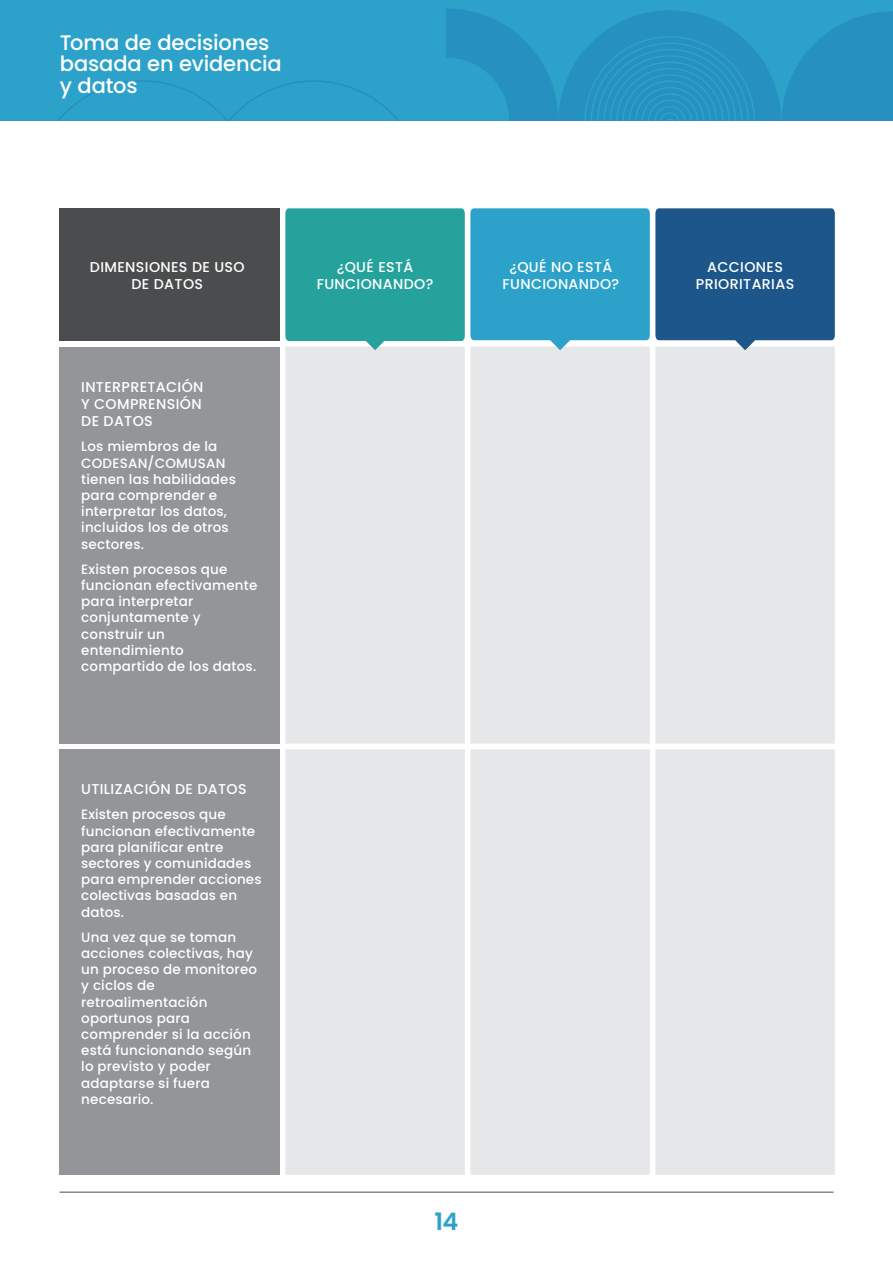
<style>
.page{position:relative;width:893px;height:1263px;background:#fff}
.page>*{position:absolute;margin:0;border:0;box-sizing:border-box;transform-origin:0 0}
.t1{font:600 24px "Poppins";color:#2ca2ca}
.t2{font:500 21px "Poppins";letter-spacing:-.005em;color:#fff}
.t3{font:500 14.25px/17.1px "Poppins";letter-spacing:.025em;color:#fff;text-align:center}
.t4{font:500 13.5px/16.2px "Poppins";letter-spacing:.015em;color:#fff}
</style>
<div class="page">
<hr style="left:60px;top:1192px;width:773px;height:1px;background:#4b4c4d">
<div style="left:0;top:0;width:893px;height:120px;background:#2ca2ca"></div>
<svg style="left:58px;top:80px;width:340px;height:40px"></svg>
<svg style="left:446px;top:8px;width:447px;height:112px"></svg>
<div style="left:60px;top:208px;width:220px;height:133px;background:#4b4c4d"></div>
<div style="left:60px;top:347px;width:220px;height:397px;background:#939598"></div>
<div style="left:285px;top:350px;width:180px;height:394px;background:#e6e7e9"></div>
<div style="left:470px;top:350px;width:180px;height:394px;background:#e6e7e9"></div>
<div style="left:60px;top:749px;width:220px;height:426px;background:#939598"></div>
<div style="left:285px;top:749px;width:180px;height:426px;background:#e6e7e9"></div>
<div style="left:470px;top:749px;width:180px;height:426px;background:#e6e7e9"></div>
<div style="left:655px;top:350px;width:180px;height:394px;background:#e6e7e9"></div>
<div style="left:655px;top:749px;width:180px;height:426px;background:#e6e7e9"></div>
<svg style="left:285px;top:208px;width:550px;height:142px;background:#3792ac"></svg>
<p class="t2" style="left:60px;top:30px;width:211px">Toma de decisiones</p>
<p class="t2" style="left:60px;top:52px;width:223px">basada en evidencia</p>
<p class="t2" style="left:60px;top:73px;width:79px">y datos</p>
<p class="t3" style="left:90px;top:260px;width:156px">DIMENSIONES DE USO<br>DE DATOS</p>
<p class="t3" style="left:81px;top:380px;width:124px;text-align:left">INTERPRETACIÓN<br>Y COMPRENSIÓN<br>DE DATOS</p>
<p class="t4" style="left:81px;top:440px;width:156px">Los miembros de la<br>CODESAN/COMUSAN tienen las habilidades para comprender e interpretar los datos, incluidos los de otros sectores.</p>
<p class="t4" style="left:81px;top:562px;width:178px">Existen procesos que funcionan efectivamente para interpretar conjuntamente y construir un entendimiento compartido de los datos.</p>
<p class="t3" style="left:81px;top:782px;width:167px">UTILIZACIÓN DE DATOS</p>
<p class="t4" style="left:81px;top:808px;width:182px">Existen procesos que funcionan efectivamente para planificar entre sectores y comunidades para emprender acciones colectivas basadas en datos.</p>
<p class="t4" style="left:81px;top:930px;width:177px">Una vez que se toman acciones colectivas, hay un proceso de monitoreo y ciclos de retroalimentación oportunos para comprender si la acción está funcionando según lo previsto y poder adaptarse si fuera necesario.</p>
<p class="t3" style="left:317px;top:260px;width:118px">¿QUÉ ESTÁ<br>FUNCIONANDO?</p>
<p class="t3" style="left:502px;top:260px;width:118px">¿QUÉ NO ESTÁ<br>FUNCIONANDO?</p>
<p class="t3" style="left:696px;top:260px;width:100px">ACCIONES<br>PRIORITARIAS</p>
<h1 class="t1" style="left:435px;top:1207px;width:25px">14</h1>
</div>
